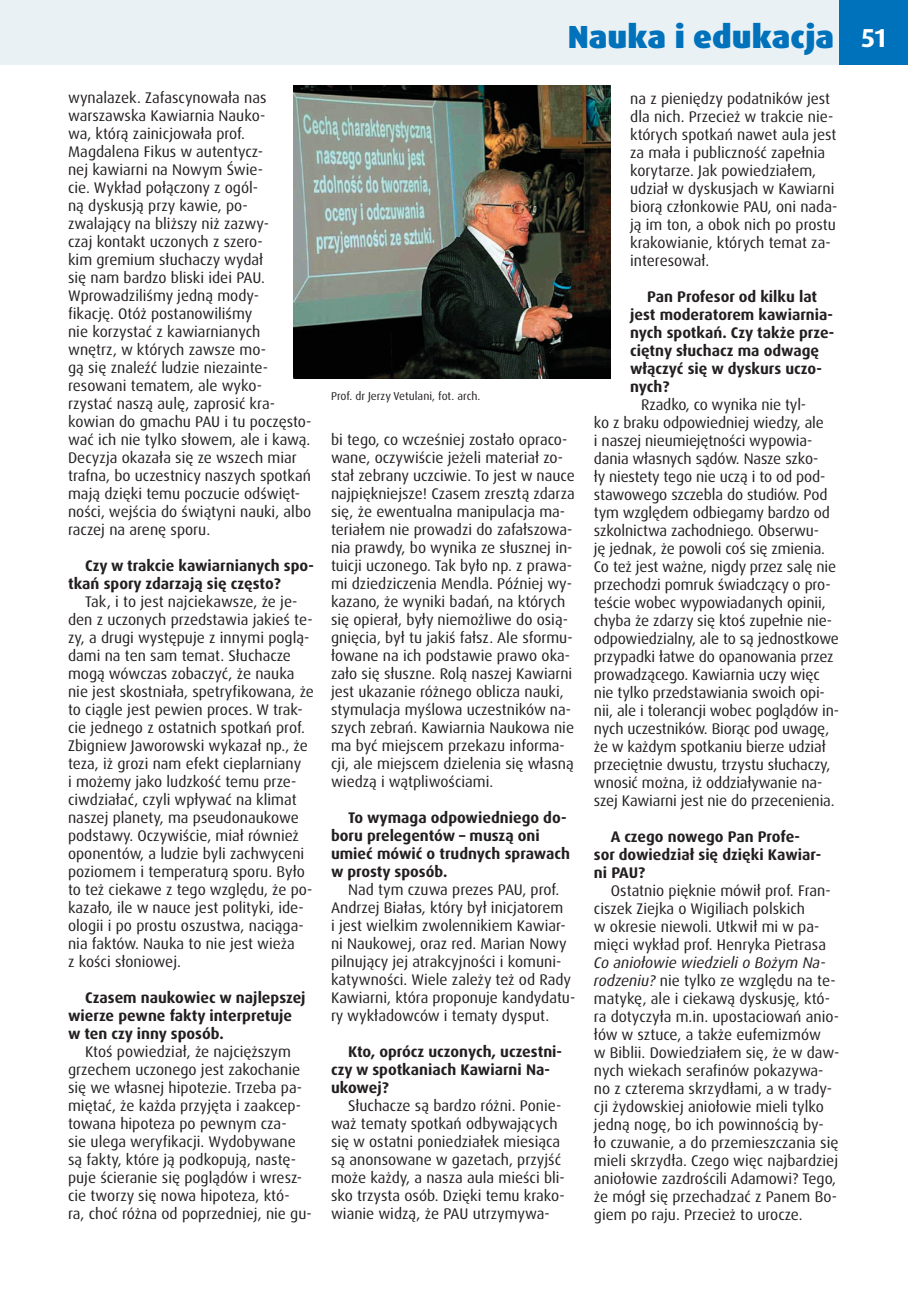
<style>
.page{position:relative;width:908px;height:1304px;background:#fff}
.page>*{position:absolute;margin:0;border:0;box-sizing:border-box;transform-origin:0 0}
.t1{font:900 32px "Dax Pro";color:#0072bc}
.t2{font:15.4px/18px "Dax Pro";color:#231f20}
.t3{font:700 15.4px/18px "Dax Pro";color:#231f20}
.t4{font:11.4px "Dax Pro";color:#231f20}
.s1{font-weight:700;font-size:26px;color:#fff}
.s2{font-style:italic}
</style>
<div class="page">
<img style="left:293px;top:85px;width:317px;height:293px">
<div style="left:0;top:0;width:907px;height:64px;background:#eaf1f5"></div>
<div style="left:839px;top:0;width:68px;height:64px;background:#0072bc"></div>
<p class="t2" style="left:68px;top:89px;width:245px">wynalazek. Zafascynowała nas warszawska Kawiarnia Nauko-<br>wa, którą zainicjowała prof.<br>Magdalena Fikus w autentycz-<br>nej kawiarni na Nowym Świe-<br>cie. Wykład połączony z ogól-<br>ną dyskusją przy kawie, po&shy;zwalający na bliższy niż zazwy-<br>czaj kontakt uczonych z szero-<br>kim gremium słuchaczy wydał<br>się nam bardzo bliski idei PAU.<br>Wprowadziliśmy jedną mody-<br>fikację. Otóż postanowiliśmy<br>nie korzystać z kawiarnianych wnętrz, w których zawsze mo-<br>gą się znaleźć ludzie niezainte&shy;resowani tematem, ale wyko-<br>rzystać naszą aulę, zaprosić kra&shy;kowian do gmachu PAU i tu poczęsto&shy;wać ich nie tylko słowem, ale i kawą.<br>Decyzja okazała się ze wszech miar trafna, bo uczestnicy naszych spotkań mają dzięki temu poczucie odświęt&shy;ności, wejścia do świątyni nauki, albo raczej na arenę sporu.</p>
<p class="t3" style="left:68px;top:557px;width:247px;text-indent:17px">Czy w trakcie kawiarnianych spo&shy;tkań spory zdarzają się często?</p>
<p class="t2" style="left:68px;top:593px;width:247px;text-indent:17px">Tak, i to jest najciekawsze, że je&shy;den z uczonych przedstawia jakieś te&shy;zy, a drugi występuje z innymi poglą&shy;dami na ten sam temat. Słuchacze mogą wówczas zobaczyć, że nauka nie jest skostniała, spetryfikowana, że to ciągle jest pewien proces. W trak&shy;cie jednego z ostatnich spotkań prof.<br>Zbigniew Jaworowski wykazał np., że teza, iż grozi nam efekt cieplarniany<br>i możemy jako ludzkość temu prze&shy;ciwdziałać, czyli wpływać na klimat naszej planety, ma pseudonaukowe podstawy. Oczywiście, miał również oponentów, a ludzie byli zachwyceni poziomem i temperaturą sporu. Było to też ciekawe z tego względu, że po&shy;kazało, ile w nauce jest polityki, ide&shy;ologii i po prostu oszustwa, naciąga&shy;nia faktów. Nauka to nie jest wieża<br>z kości słoniowej.</p>
<p class="t3" style="left:68px;top:989px;width:239px;text-indent:17px">Czasem naukowiec w najlepszej wierze pewne fakty interpretuje w ten czy inny sposób.</p>
<p class="t2" style="left:68px;top:1043px;width:245px;text-indent:17px">Ktoś powiedział, że najcięższym grzechem uczonego jest zakochanie się we własnej hipotezie. Trzeba pa&shy;miętać, że każda przyjęta i zaakcep&shy;towana hipoteza po pewnym cza-<br>sie ulega weryfikacji. Wydobywane są fakty, które ją podkopują, nastę&shy;puje ścieranie się poglądów i wresz&shy;cie tworzy się nowa hipoteza, któ-<br>ra, choć różna od poprzedniej, nie gu-</p>
<h1 class="t1" style="left:567px;top:16px;width:320px">Nauka i edukacja <span class="s1">51</span></h1>
<p class="t4" style="left:331px;top:389px;width:151px">Prof. dr Jerzy Vetulani, fot. arch.</p>
<p class="t2" style="left:331px;top:431px;width:245px">bi tego, co wcześniej zostało opraco&shy;wane, oczywiście jeżeli materiał zo&shy;stał zebrany uczciwie. To jest w nauce najpiękniejsze! Czasem zresztą zdarza się, że ewentualna manipulacja ma&shy;teriałem nie prowadzi do zafałszowa&shy;nia prawdy, bo wynika ze słusznej in&shy;tuicji uczonego. Tak było np. z prawa&shy;mi dziedziczenia Mendla. Później wy&shy;kazano, że wyniki badań, na których się opierał, były niemożliwe do osią&shy;gnięcia, był tu jakiś fałsz. Ale sformu&shy;łowane na ich podstawie prawo oka&shy;zało się słuszne. Rolą naszej Kawiarni jest ukazanie różnego oblicza nauki, stymulacja myślowa uczestników na&shy;szych zebrań. Kawiarnia Naukowa nie ma być miejscem przekazu informa&shy;cji, ale miejscem dzielenia się własną wiedzą i wątpliwościami.</p>
<p class="t3" style="left:331px;top:809px;width:240px;text-indent:17px">To wymaga odpowiedniego do&shy;boru prelegentów – muszą oni umieć mówić o trudnych sprawach w prosty sposób.</p>
<p class="t2" style="left:331px;top:881px;width:246px;text-indent:17px">Nad tym czuwa prezes PAU, prof.<br>Andrzej Białas, który był inicjatorem<br>i jest wielkim zwolennikiem Kawiar&shy;ni Naukowej, oraz red. Marian Nowy pilnujący jej atrakcyjności i komuni&shy;katywności. Wiele zależy też od Rady Kawiarni, która proponuje kandydatu&shy;ry wykładowców i tematy dysput.</p>
<p class="t3" style="left:331px;top:1043px;width:232px;text-indent:17px">Kto, oprócz uczonych, uczestni&shy;czy w spotkaniach Kawiarni Na&shy;ukowej?</p>
<p class="t2" style="left:331px;top:1097px;width:235px;text-indent:17px">Słuchacze są bardzo różni. Ponie&shy;waż tematy spotkań odbywających się w ostatni poniedziałek miesiąca są anonsowane w gazetach, przyjść może każdy, a nasza aula mieści bli&shy;sko trzysta osób. Dzięki temu krako&shy;wianie widzą, że PAU utrzymywa-</p>
<p class="t2" style="left:630px;top:89px;width:209px">na z pieniędzy podatników jest dla nich. Przecież w trakcie nie&shy;których spotkań nawet aula jest za mała i publiczność zapełnia korytarze. Jak powiedziałem, udział w dyskusjach w Kawiarni biorą członkowie PAU, oni nada&shy;ją im ton, a obok nich po prostu krakowianie, których temat za&shy;interesował.</p>
<p class="t3" style="left:630px;top:287px;width:206px;text-indent:17px">Pan Profesor od kilku lat jest moderatorem kawiarnia&shy;nych spotkań. Czy także prze&shy;ciętny słuchacz ma odwagę włączyć się w dyskurs uczo&shy;nych?</p>
<p class="t2" style="left:593px;top:395px;width:246px;text-indent:47px">Rzadko, co wynika nie tyl-<br>ko z braku odpowiedniej wiedzy, ale<br>i naszej nieumiejętności wypowia&shy;dania własnych sądów. Nasze szko-<br>ły niestety tego nie uczą i to od pod&shy;stawowego szczebla do studiów. Pod tym względem odbiegamy bardzo od szkolnictwa zachodniego. Obserwu-<br>ję jednak, że powoli coś się zmienia.<br>Co też jest ważne, nigdy przez salę nie przechodzi pomruk świadczący o pro&shy;teście wobec wypowiadanych opinii, chyba że zdarzy się ktoś zupełnie nie&shy;odpowiedzialny, ale to są jednostkowe przypadki łatwe do opanowania przez prowadzącego. Kawiarnia uczy więc nie tylko przedstawiania swoich opi&shy;nii, ale i tolerancji wobec poglądów in&shy;nych uczestników. Biorąc pod uwagę, że w każdym spotkaniu bierze udział przeciętnie dwustu, trzystu słuchaczy, wnosić można, iż oddziaływanie na&shy;szej Kawiarni jest nie do przecenienia.</p>
<p class="t3" style="left:593px;top:827px;width:228px;text-indent:17px">A czego nowego Pan Profe&shy;sor dowiedział się dzięki Kawiar&shy;ni PAU?</p>
<p class="t2" style="left:593px;top:881px;width:238px;text-indent:17px">Ostatnio pięknie mówił prof. Fran&shy;ciszek Ziejka o Wigiliach polskich<br>w okresie niewoli. Utkwił mi w pa&shy;mięci wykład prof. Henryka Pietrasa</p>
<p class="t2" style="left:593px;top:953px;width:247px"><span class="s2">Co aniołowie wiedzieli o Bożym Na&shy;rodzeniu?</span> nie tylko ze względu na te&shy;matykę, ale i ciekawą dyskusję, któ&shy;ra dotyczyła m.in. upostaciowań anio&shy;łów w sztuce, a także eufemizmów<br>w Biblii. Dowiedziałem się, że w daw&shy;nych wiekach serafinów pokazywa&shy;no z czterema skrzydłami, a w trady&shy;cji żydowskiej aniołowie mieli tylko jedną nogę, bo ich powinnością by&shy;ło czuwanie, a do przemieszczania się mieli skrzydła. Czego więc najbardziej aniołowie zazdrościli Adamowi? Tego, że mógł się przechadzać z Panem Bo&shy;giem po raju. Przecież to urocze.</p>
</div>
